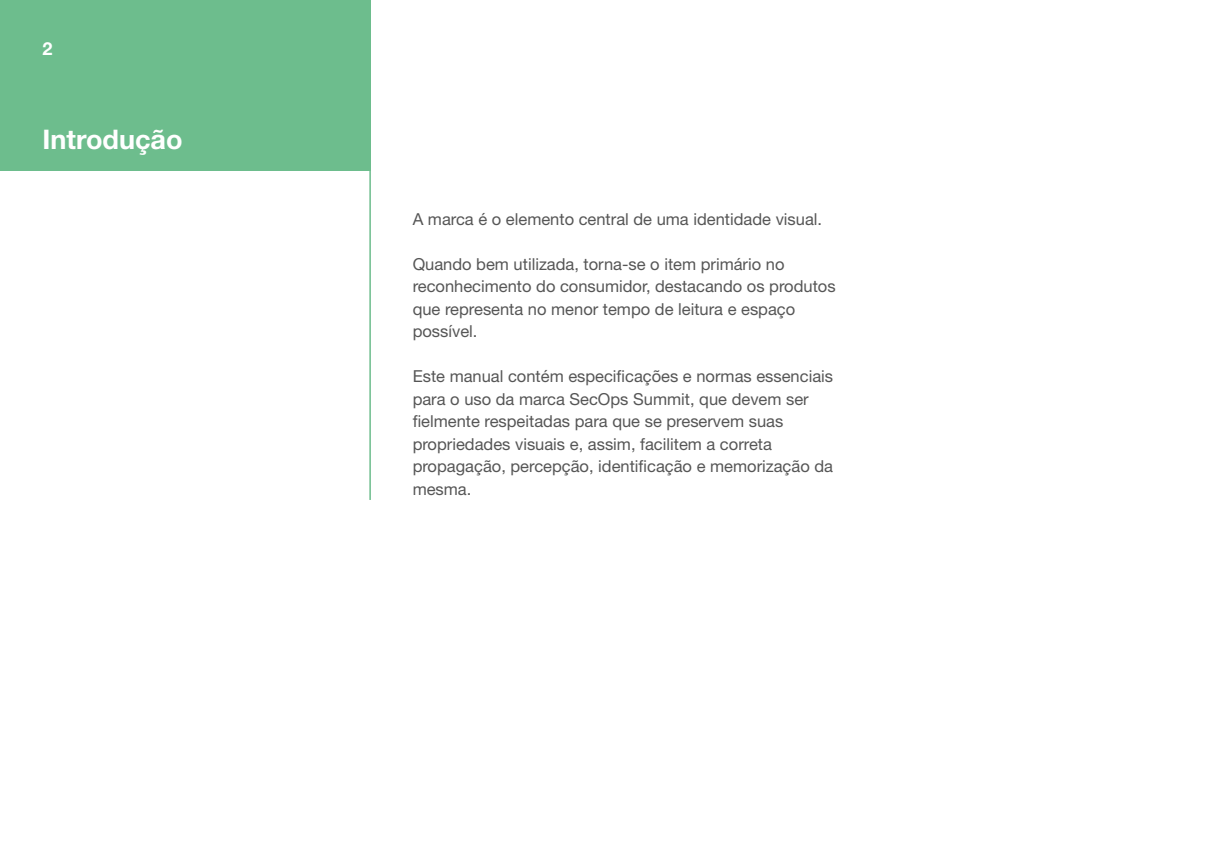
<style>
.page{position:relative;width:1221px;height:851px;background:#fff}
.page>*{position:absolute;margin:0;border:0;box-sizing:border-box;transform-origin:0 0}
.t1{font:700 27px "Helvetica Neue LT Std";color:#fff}
.t2{font:700 18px "Helvetica Neue LT Std";color:#fff}
.t3{font:16.5px/22.5px "Helvetica Neue LT Std";color:#565656}
</style>
<div class="page">
<div style="left:0;top:0;width:370px;height:170px;background:#6dbd8d"></div>
<hr style="left:369px;top:0;width:2px;height:500px;background:#6dbd8d">
<p class="t2" style="left:43px;top:38px;width:12px">2</p>
<h1 class="t1" style="left:43px;top:122px;width:141px">Introdução</h1>
<p class="t3" style="left:412px;top:207px;width:411px">A marca é o elemento central de uma identidade visual.</p>
<p class="t3" style="left:412px;top:252px;width:424px">Quando bem utilizada, torna-se o item primário no reconhecimento do consumidor, destacando os produtos que representa no menor tempo de leitura e espaço possível.</p>
<p class="t3" style="left:412px;top:365px;width:422px">Este manual contém especificações e normas essenciais para o uso da marca SecOps Summit, que devem ser fielmente respeitadas para que se preservem suas propriedades visuais e, assim, facilitem a correta propagação, percepção, identificação e memorização da mesma.</p>
</div>
